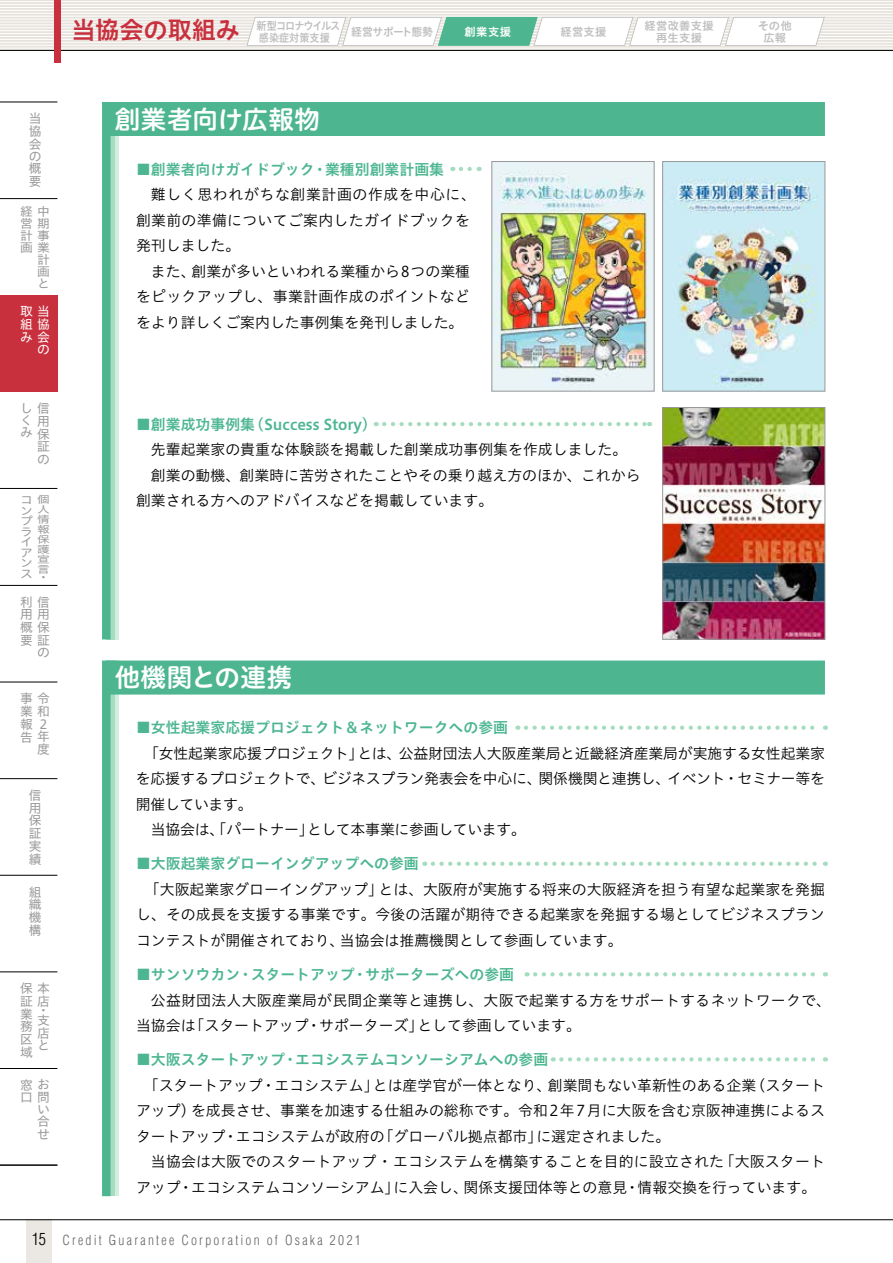
<style>
.page{position:relative;width:893px;height:1263px;background:#fff}
.page>*{position:absolute;margin:0;border:0;box-sizing:border-box;transform-origin:0 0}
.t1{font:25.5px "Hiragino UD Sans R Std N W6";letter-spacing:.015em;color:#fff}
.t2{font:24.3px "Hiragino UD Sans Std W6";letter-spacing:-.015em;color:#c9303d}
.t3{font:14.85px/25.5px "Hiragino UD Sans Std W3";color:#000;text-align:justify}
.t4{font:14.85px "Hiragino UD Sans Std W6";color:#4db691}
.t5{font:14.85px "Hiragino UD Sans Std W3";letter-spacing:-.02em;color:#000}
.t6{font:14.85px/25.5px "Hiragino UD Sans Std W3";letter-spacing:.02em;color:#000}
.t7{font:14.85px "Hiragino UD Sans Std W3";letter-spacing:-.025em;color:#000}
.t8{font:300 condensed 13.5px "Helvetica LT Std";letter-spacing:.165em;color:#666}
.t9{font:12.75px/12.8px "Hiragino UD Sans Std W4";color:#999}
.t10{font:12.75px/12.6px "Hiragino UD Sans Std W4";color:#fff;text-align:right}
.t11{font:12.15px/12.1px "Hiragino UD Sans Std W4";color:#999;text-align:right;scale:1.05 1}
.t12{font:11.4px/10.5px "Hiragino UD Sans Std W4";color:#999;scale:1.12 1}
.t13{font:11.25px/12px "Hiragino UD Sans Std W6";letter-spacing:-.035em;color:#bfbfbf;scale:.9 1}
.t14{font:11.25px/12px "Hiragino UD Sans Std W6";letter-spacing:.03em;color:#bfbfbf;text-align:center}
.t15{font:11.25px/12px "Hiragino UD Sans Std W6";color:#bfbfbf;text-align:center}
.t16{font:11.25px "Hiragino UD Sans Std W6";letter-spacing:-.035em;color:#bfbfbf;scale:.96 1}
.t17{font:11.25px "Hiragino UD Sans Std W6";color:#fff}
.t18{font:9.9px/9.9px "Hiragino UD Sans Std W4";color:#999;text-align:justify;scale:1.28 1}
.s1{font-size:16.5px;color:#000}
</style>
<div class="page">
<div style="left:0;top:0;width:893px;height:50px;background:#e7e3dc"></div>
<hr style="left:0;top:48px;width:893px;height:1px;background:#fff">
<hr style="left:0;top:45px;width:893px;height:1px;background:#fff">
<hr style="left:0;top:42px;width:893px;height:1px;background:#fff">
<hr style="left:0;top:39px;width:893px;height:1px;background:#fff">
<hr style="left:0;top:36px;width:893px;height:1px;background:#fff">
<hr style="left:0;top:33px;width:893px;height:1px;background:#fff">
<hr style="left:0;top:30px;width:893px;height:1px;background:#fff">
<hr style="left:0;top:28px;width:893px;height:1px;background:#fff">
<hr style="left:0;top:25px;width:893px;height:1px;background:#fff">
<hr style="left:0;top:22px;width:893px;height:1px;background:#fff">
<hr style="left:0;top:19px;width:893px;height:1px;background:#fff">
<hr style="left:0;top:16px;width:893px;height:1px;background:#fff">
<hr style="left:0;top:13px;width:893px;height:1px;background:#fff">
<hr style="left:0;top:10px;width:893px;height:1px;background:#fff">
<hr style="left:0;top:7px;width:893px;height:1px;background:#fff">
<hr style="left:0;top:4px;width:893px;height:1px;background:#fff">
<hr style="left:0;top:1px;width:893px;height:1px;background:#fff">
<div style="left:26px;top:1220px;width:26px;height:43px;background:#ebe7e2"></div>
<hr style="left:0;top:1219px;width:893px;height:1px;background:#000">
<hr style="left:0;top:50px;width:893px;height:1px;background:#000">
<div style="left:55px;top:0;width:6px;height:62px;background:#c9303d"></div>
<div style="left:0;top:295px;width:57px;height:97px;background:#c9303d"></div>
<hr style="left:0;top:102px;width:57px;height:1px;background:#000">
<hr style="left:0;top:198px;width:57px;height:1px;background:#000">
<hr style="left:0;top:488px;width:57px;height:1px;background:#000">
<hr style="left:0;top:585px;width:57px;height:1px;background:#000">
<hr style="left:0;top:682px;width:57px;height:1px;background:#000">
<hr style="left:0;top:778px;width:57px;height:1px;background:#000">
<hr style="left:0;top:972px;width:57px;height:1px;background:#000">
<hr style="left:0;top:1068px;width:57px;height:1px;background:#000">
<hr style="left:0;top:875px;width:57px;height:1px;background:#000">
<hr style="left:0;top:1165px;width:57px;height:1px;background:#000">
<img style="left:102px;top:102px;width:723px;height:537px">
<svg style="left:102px;top:660px;width:723px;height:536px"></svg>
<svg style="left:526px;top:725px;width:300px;height:5px"></svg>
<svg style="left:433px;top:862px;width:393px;height:4px"></svg>
<svg style="left:535px;top:972px;width:291px;height:4px"></svg>
<svg style="left:561px;top:1057px;width:265px;height:4px"></svg>
<div style="left:662px;top:161px;width:163px;height:230px;border:1px solid #999"></div>
<div style="left:662px;top:407px;width:163px;height:232px;border:1px solid #999"></div>
<svg style="left:246px;top:17px;width:579px;height:29px"></svg>
<svg style="left:384px;top:422px;width:266px;height:4px"></svg>
<svg style="left:461px;top:167px;width:19px;height:4px"></svg>
<h2 class="t2" style="left:71px;top:11px;width:170px">当協会の取組み</h2>
<p class="t13" style="left:257px;top:19px;width:95px">新型コロナウイルス感染症対策支援</p>
<p class="t16" style="left:351px;top:24px;width:87px">経営サポート態勢</p>
<p class="t17" style="left:465px;top:24px;width:48px">創業支援</p>
<p class="t15" style="left:560px;top:26px;width:48px">経営支援</p>
<p class="t14" style="left:645px;top:19px;width:71px">経営改善支援再生支援</p>
<p class="t15" style="left:758px;top:19px;width:36px">その他広報</p>
<p class="t9" style="left:29px;top:111px;width:14px;text-align:justify">当協会の概要</p>
<p class="t11" style="left:20px;top:204px;width:29px">経中営期計事画業計<br>画<br>と</p>
<p class="t10" style="left:20px;top:305px;width:31px">取当組協み会の</p>
<p class="t9" style="left:20px;top:401px;width:14px;line-height:12.1px">しくみ</p>
<p class="t9" style="left:37px;top:401px;width:14px;text-align:justify">信用保証の</p>
<p class="t18" style="left:37px;top:494px;width:11px">個人情報保護宣言</p>
<p class="t9" style="left:37px;top:570px;width:9px">・</p>
<p class="t12" style="left:20px;top:494px;width:13px">コンプライアンス</p>
<p class="t9" style="left:20px;top:595px;width:31px;text-align:right">利信用用概保要証の</p>
<p class="t9" style="left:20px;top:691px;width:31px;text-align:right">事令業和報２告年度</p>
<p class="t9" style="left:29px;top:788px;width:14px;text-align:justify">信用保証実績</p>
<p class="t9" style="left:29px;top:885px;width:14px;text-align:justify">組織機構</p>
<p class="t9" style="left:20px;top:981px;width:31px">保本証店業<br>務<br>区<br>域</p>
<p class="t9" style="left:37px;top:1005px;width:14px;line-height:9.6px">・支</p>
<p class="t9" style="left:37px;top:1026px;width:13px">店と</p>
<p class="t9" style="left:20px;top:1078px;width:30px">窓お口</p>
<p class="t9" style="left:37px;top:1090px;width:14px;line-height:12.3px;text-align:justify">問い合せ</p>
<h1 class="t1" style="left:115px;top:100px;width:206px">創業者向け広報物</h1>
<p class="t4" style="left:136px;top:158px;width:310px">■創業者向けガイドブック・業種別創業計画集</p>
<p class="t6" style="left:136px;top:181px;width:341px;text-indent:15px">難しく思われがちな創業計画の作成を中心に、創業前の準備についてご案内したガイドブックを発刊しました。</p>
<p class="t3" style="left:136px;top:257px;width:336px;text-indent:15px">また、創業が多いといわれる業種から8つの業種をピックアップし、事業計画作成のポイントなどをより詳しくご案内した事例集を発刊しました。</p>
<p class="t4" style="left:136px;top:413px;width:242px">■創業成功事例集（Success Story）</p>
<p class="t3" style="left:151px;top:436px;width:478px">先輩起業家の貴重な体験談を掲載した創業成功事例集を作成しました。</p>
<p class="t3" style="left:151px;top:462px;width:491px">創業の動機、創業時に苦労されたことやその乗り越え方のほか、これから</p>
<p class="t3" style="left:136px;top:487px;width:359px">創業される方へのアドバイスなどを掲載しています。</p>
<h1 class="t1" style="left:115px;top:658px;width:179px">他機関との連携</h1>
<p class="t4" style="left:136px;top:716px;width:374px">■女性起業家応援プロジェクト＆ネットワークへの参画</p>
<p class="t3" style="left:144px;top:740px;width:682px">「女性起業家応援プロジェクト」とは、公益財団法人大阪産業局と近畿経済産業局が実施する女性起業家</p>
<p class="t5" style="left:136px;top:767px;width:691px">を応援するプロジェクトで、ビジネスプラン発表会を中心に、関係機関と連携し、イベント・セミナー等を</p>
<p class="t7" style="left:136px;top:793px;width:118px">開催しています。</p>
<p class="t5" style="left:151px;top:818px;width:377px">当協会は、「パートナー」として本事業に参画しています。</p>
<p class="t4" style="left:136px;top:852px;width:284px">■大阪起業家グローイングアップへの参画</p>
<p class="t3" style="left:136px;top:876px;width:690px;text-indent:9px">「大阪起業家グローイングアップ」とは、大阪府が実施する将来の大阪経済を担う有望な起業家を発掘し、その成長を支援する事業です。今後の活躍が期待できる起業家を発掘する場としてビジネスプランコンテストが開催されており、当協会は推薦機関として参画しています。</p>
<p class="t4" style="left:136px;top:963px;width:380px">■サンソウカン・スタートアップ・サポーターズへの参画</p>
<p class="t3" style="left:136px;top:986px;width:696px;text-indent:15px">公益財団法人大阪産業局が民間企業等と連携し、大阪で起業する方をサポートするネットワークで、当協会は「スタートアップ・サポーターズ」として参画しています。</p>
<p class="t4" style="left:136px;top:1048px;width:414px">■大阪スタートアップ・エコシステムコンソーシアムへの参画</p>
<p class="t3" style="left:136px;top:1071px;width:690px;text-indent:8px">「スタートアップ・エコシステム」とは産学官が一体となり、創業間もない革新性のある企業（スタートアップ）を成長させ、事業を加速する仕組みの総称です。令和2年7月に大阪を含む京阪神連携によるスタートアップ・エコシステムが政府の「グローバル拠点都市」に選定されました。</p>
<p class="t3" style="left:136px;top:1148px;width:690px;text-indent:15px">当協会は大阪でのスタートアップ・エコシステムを構築することを目的に設立された「大阪スタートアップ・エコシステムコンソーシアム」に入会し、関係支援団体等との意見・情報交換を行っています。</p>
<p class="t8" style="left:32px;top:1231px;width:331px"><span class="s1">15</span> Credit Guarantee Corporation of Osaka 2021</p>
</div>
